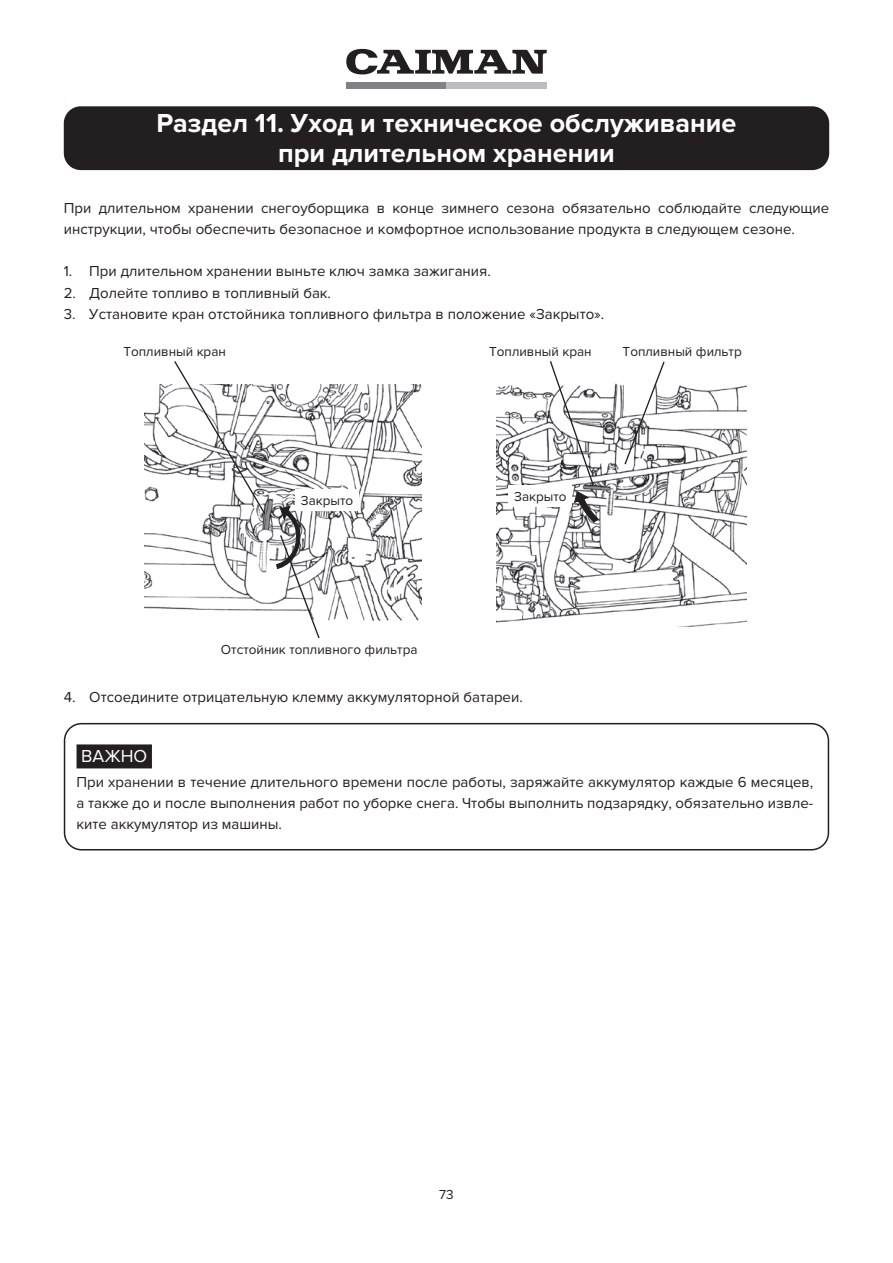
<style>
.page{position:relative;width:893px;height:1263px;background:#fff}
.page>*{position:absolute;margin:0;border:0;box-sizing:border-box;transform-origin:0 0}
.t1{font:700 27px/30px "Proxima Nova";color:#fff;text-align:center}
.t2{font:18px "Proxima Nova";color:#fff}
.t3{font:15px/21.3px "Proxima Nova";color:#231f20;text-align:justify}
.t4{font:13.5px "Proxima Nova";color:#231f20}
</style>
<div class="page">
<svg style="left:346px;top:49px;width:201px;height:25px"></svg>
<div style="left:347px;top:82px;width:100px;height:7px;background:#808285"></div>
<div style="left:447px;top:82px;width:100px;height:7px;background:#bcbdc0"></div>
<div style="left:64px;top:106px;width:765px;height:64px;background:#231f20;border-radius:17px"></div>
<div style="left:64px;top:723px;width:765px;height:127px;border:2px solid #231f20;border-radius:17px"></div>
<div style="left:77px;top:744px;width:75px;height:24px;background:#231f20"></div>
<img style="left:496px;top:385px;width:251px;height:242px">
<img style="left:144px;top:384px;width:277px;height:238px">
<svg style="left:173px;top:361px;width:94px;height:154px"></svg>
<svg style="left:276px;top:505px;width:45px;height:133px"></svg>
<svg style="left:549px;top:361px;width:117px;height:163px"></svg>
<div style="left:295px;top:489px;width:64px;height:21px;background:#fff"></div>
<div style="left:508px;top:485px;width:64px;height:21px;background:#fff"></div>
<h1 class="t1" style="left:156px;top:109px;width:581px">Раздел 11. Уход и техническое обслуживание при длительном хранении</h1>
<p class="t3" style="left:64px;top:197px;width:767px">При длительном хранении снегоуборщика в конце зимнего сезона обязательно соблюдайте следующие инструкции, чтобы обеспечить безопасное и комфортное использование продукта в следующем сезоне.</p>
<p class="t3" style="left:64px;top:261px;width:428px">1. При длительном хранении выньте ключ замка зажигания.</p>
<p class="t3" style="left:64px;top:282px;width:269px">2. Долейте топливо в топливный бак.</p>
<p class="t3" style="left:64px;top:303px;width:542px">3. Установите кран отстойника топливного фильтра в положение «Закрыто».</p>
<p class="t4" style="left:123px;top:344px;width:104px">Топливный кран</p>
<p class="t4" style="left:489px;top:344px;width:104px">Топливный кран</p>
<p class="t4" style="left:623px;top:344px;width:121px">Топливный фильтр</p>
<p class="t4" style="left:301px;top:493px;width:54px">Закрыто</p>
<p class="t4" style="left:514px;top:489px;width:54px">Закрыто</p>
<p class="t4" style="left:221px;top:642px;width:198px">Отстойник топливного фильтра</p>
<p class="t3" style="left:64px;top:686px;width:461px">4. Отсоедините отрицательную клемму аккумуляторной батареи.</p>
<p class="t2" style="left:81px;top:746px;width:68px">ВАЖНО</p>
<p class="t3" style="left:77px;top:771px;width:738px">При хранении в течение длительного времени после работы, заряжайте аккумулятор каждые 6 месяцев, а также до и после выполнения работ по уборке снега. Чтобы выполнить подзарядку, обязательно извле&shy;ките аккумулятор из машины.</p>
<p class="t4" style="left:439px;top:1186px;width:16px">73</p>
</div>
